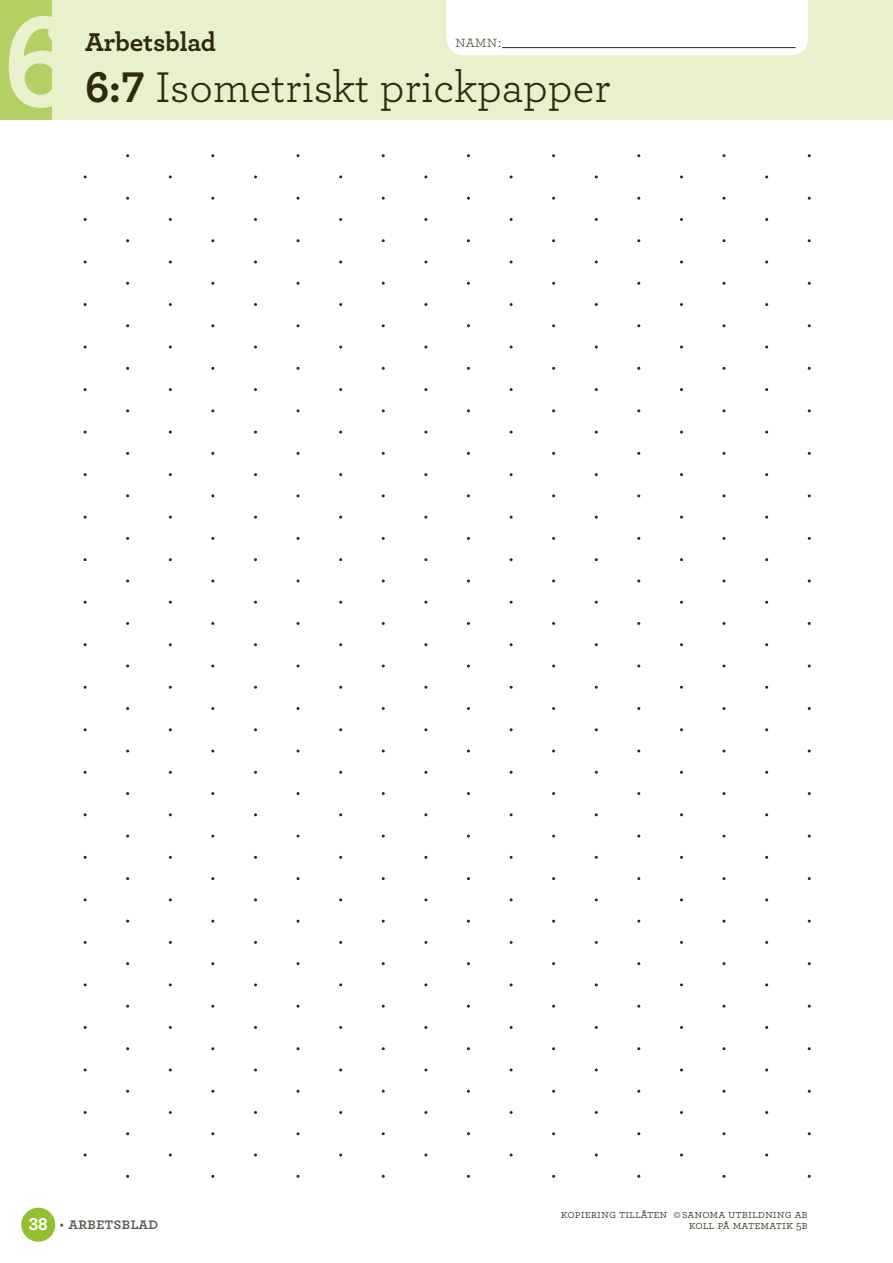
<style>
.page{position:relative;width:893px;height:1263px;background:#fff}
.page>*{position:absolute;margin:0;border:0;box-sizing:border-box;transform-origin:0 0}
.t1{font:700 135px "Archer";color:#e9f0cc}
.t2{font:45px "Archer";color:#2f2912}
.t3{font:700 27px "Archer";letter-spacing:-.005em;color:#2f2912}
.t4{font:600 16.5px "Archer";color:#57544b}
.t5{font:300 16.5px "Archer";color:#2f2912}
.t6{font:12px/10.5px "Archer";color:#2f2912;text-align:right}
.s1{font-weight:700}
.s2{font-weight:700;font-size:18px;color:#fff}
.s3{font-weight:400;font-size:18px}
</style>
<div class="page">
<div style="left:0;top:0;width:893px;height:119px;background:#e9f0cc"></div>
<div style="left:0;top:0;width:51px;height:119px;background:#b3d065"></div>
<div style="left:446px;top:0;width:362px;height:55px;background:#fff"></div>
<hr style="left:502px;top:47px;width:294px;height:1px;background:#2f2912">
<svg style="left:128px;top:154px;width:683px;height:3px"></svg>
<svg style="left:85px;top:175px;width:684px;height:3px"></svg>
<svg style="left:128px;top:197px;width:683px;height:3px"></svg>
<svg style="left:85px;top:218px;width:684px;height:3px"></svg>
<svg style="left:128px;top:239px;width:683px;height:3px"></svg>
<svg style="left:85px;top:260px;width:684px;height:3px"></svg>
<svg style="left:128px;top:282px;width:683px;height:3px"></svg>
<svg style="left:85px;top:303px;width:684px;height:3px"></svg>
<svg style="left:128px;top:324px;width:683px;height:3px"></svg>
<svg style="left:85px;top:346px;width:684px;height:3px"></svg>
<svg style="left:128px;top:367px;width:683px;height:3px"></svg>
<svg style="left:85px;top:388px;width:684px;height:3px"></svg>
<svg style="left:128px;top:409px;width:683px;height:3px"></svg>
<svg style="left:85px;top:431px;width:684px;height:3px"></svg>
<svg style="left:128px;top:452px;width:683px;height:3px"></svg>
<svg style="left:85px;top:473px;width:684px;height:3px"></svg>
<svg style="left:128px;top:494px;width:683px;height:3px"></svg>
<svg style="left:85px;top:516px;width:684px;height:3px"></svg>
<svg style="left:128px;top:537px;width:683px;height:3px"></svg>
<svg style="left:85px;top:558px;width:684px;height:3px"></svg>
<svg style="left:128px;top:579px;width:683px;height:3px"></svg>
<svg style="left:85px;top:601px;width:684px;height:3px"></svg>
<svg style="left:128px;top:622px;width:683px;height:3px"></svg>
<svg style="left:85px;top:643px;width:684px;height:3px"></svg>
<svg style="left:128px;top:664px;width:683px;height:3px"></svg>
<svg style="left:85px;top:686px;width:684px;height:3px"></svg>
<svg style="left:128px;top:707px;width:683px;height:3px"></svg>
<svg style="left:85px;top:728px;width:684px;height:3px"></svg>
<svg style="left:128px;top:749px;width:683px;height:3px"></svg>
<svg style="left:85px;top:771px;width:684px;height:3px"></svg>
<svg style="left:128px;top:792px;width:683px;height:3px"></svg>
<svg style="left:85px;top:813px;width:684px;height:3px"></svg>
<svg style="left:128px;top:834px;width:683px;height:3px"></svg>
<svg style="left:85px;top:856px;width:684px;height:3px"></svg>
<svg style="left:128px;top:877px;width:683px;height:3px"></svg>
<svg style="left:85px;top:898px;width:684px;height:3px"></svg>
<svg style="left:128px;top:920px;width:683px;height:3px"></svg>
<svg style="left:85px;top:941px;width:684px;height:3px"></svg>
<svg style="left:128px;top:962px;width:683px;height:3px"></svg>
<svg style="left:85px;top:983px;width:684px;height:3px"></svg>
<svg style="left:128px;top:1005px;width:683px;height:3px"></svg>
<svg style="left:85px;top:1026px;width:684px;height:3px"></svg>
<svg style="left:128px;top:1047px;width:683px;height:3px"></svg>
<svg style="left:85px;top:1068px;width:684px;height:3px"></svg>
<svg style="left:128px;top:1090px;width:683px;height:3px"></svg>
<svg style="left:85px;top:1111px;width:684px;height:3px"></svg>
<svg style="left:128px;top:1132px;width:683px;height:3px"></svg>
<svg style="left:85px;top:1153px;width:684px;height:3px"></svg>
<svg style="left:128px;top:1175px;width:683px;height:3px"></svg>
<div style="left:21px;top:1208px;width:34px;height:34px;background:#92c030;border-radius:50%"></div>
<h1 class="t1" style="left:3px;top:-22px;width:73px">6</h1>
<h3 class="t3" style="left:85px;top:25px;width:132px">Arbetsblad</h3>
<h3 class="t5" style="left:455px;top:30px;width:48px">Namn:</h3>
<h2 class="t2" style="left:85px;top:62px;width:527px"><span class="s1">6:7</span> Isometriskt prickpapper</h2>
<h3 class="t4" style="left:29px;top:1211px;width:131px"><span class="s2">38</span> <span class="s3">•</span> arbetsblad</h3>
<p class="t6" style="left:561px;top:1208px;width:249px">kopiering tillåten © sanoma Utbildning ab<br>Koll på matematik 5B</p>
</div>
